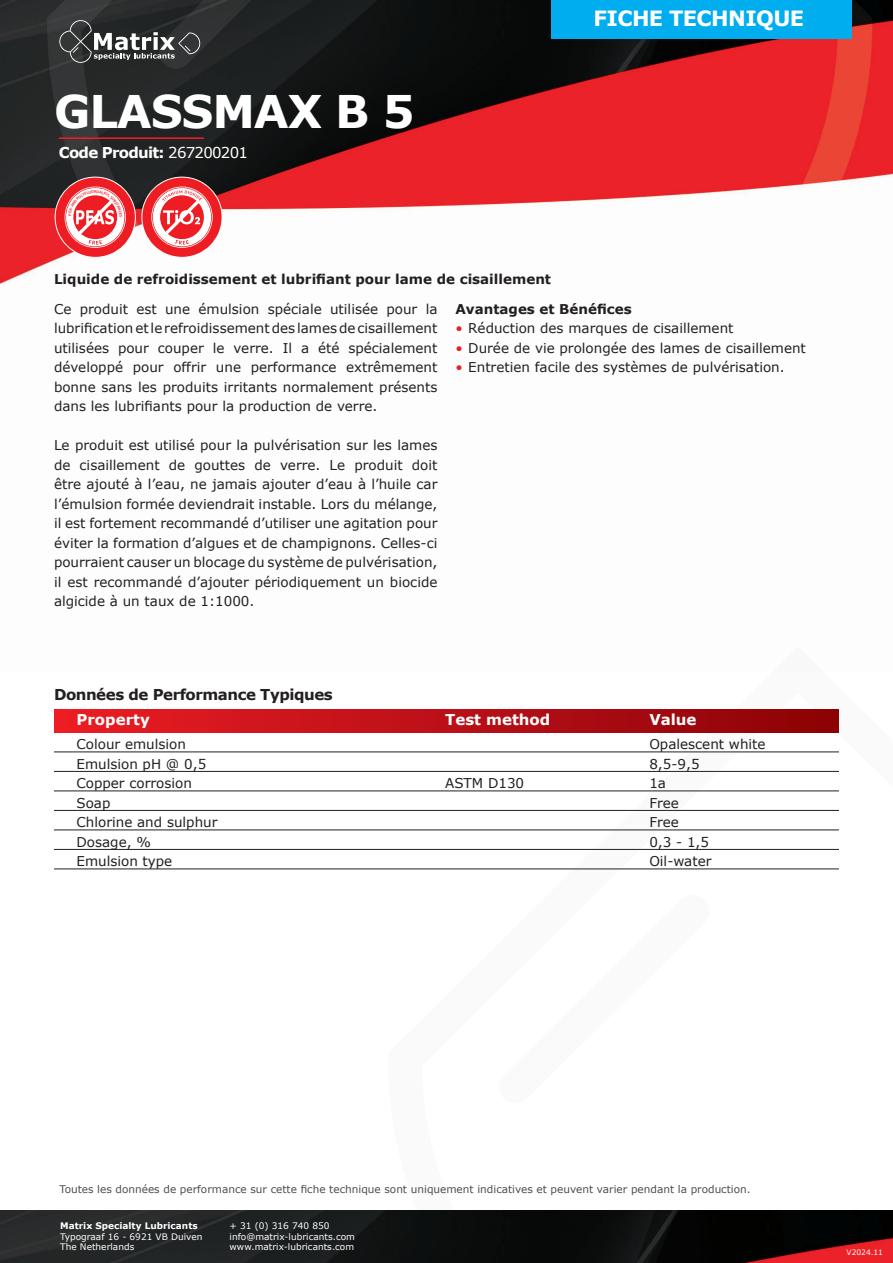
<style>
.page{position:relative;width:893px;height:1263px;background:#fff}
.page>*{position:absolute;margin:0;border:0;box-sizing:border-box;transform-origin:0 0}
.t1{font:700 45px "Verdana";letter-spacing:-.025em;color:#fff}
.t2{font:700 21px "Verdana";letter-spacing:-.03em;color:#fff}
.t3{font:700 15px "Verdana";letter-spacing:-.03em;color:#231f20}
.t4{font:700 15px "Verdana";color:#fff}
.t5{font:700 15px "Verdana";letter-spacing:-.05em;color:#fff}
.t6{font:13.5px/19.5px "Verdana";color:#231f20;text-align:justify}
.t7{font:700 13.5px "Verdana";color:#231f20}
.t8{font:10.5px "Verdana";color:#231f20}
.t9{font:9px/10.5px "Verdana";color:#fff}
.t10{font:700 9px "Verdana";color:#fff}
.t11{font:7.5px "Verdana";color:#fff}
.s1{font-weight:400}
.s2{color:#ee1d23}
</style>
<div class="page">
<img style="left:0;top:0;width:893px;height:284px">
<svg style="left:388px;top:709px;width:505px;height:502px"></svg>
<div style="left:551px;top:0;width:301px;height:38px;background:#00aeef"></div>
<svg style="left:59px;top:20px;width:141px;height:43px;background:#505152"></svg>
<img style="left:0;top:1211px;width:893px;height:52px">
<div style="left:54px;top:710px;width:785px;height:23px;background:linear-gradient(to right,#ec1d26,#8a0207)"></div>
<hr style="left:54px;top:752px;width:785px;height:1px;background:#231f20">
<hr style="left:54px;top:771px;width:785px;height:1px;background:#231f20">
<hr style="left:54px;top:791px;width:785px;height:1px;background:#231f20">
<hr style="left:54px;top:810px;width:785px;height:1px;background:#231f20">
<hr style="left:54px;top:830px;width:785px;height:1px;background:#231f20">
<hr style="left:54px;top:849px;width:785px;height:1px;background:#231f20">
<hr style="left:54px;top:869px;width:785px;height:1px;background:#231f20">
<hr style="left:59px;top:137px;width:145px;height:2px;background:#ee1d23">
<svg style="left:55px;top:177px;width:168px;height:81px"></svg>
<h1 class="t1" style="left:54px;top:83px;width:362px">GLASSMAX B 5</h1>
<p class="t5" style="left:59px;top:143px;width:191px">Code Produit: <span class="s1">267200201</span></p>
<h2 class="t2" style="left:594px;top:5px;width:212px">FICHE TECHNIQUE</h2>
<p class="t7" style="left:54px;top:270px;width:499px">Liquide de refroidissement et lubrifiant pour lame de cisaillement</p>
<p class="t6" style="left:54px;top:299px;width:385px">Ce produit est une émulsion spéciale utilisée pour la lubrification et le refroidissement des lames de cisaillement utilisées pour couper le verre. Il a été spécialement développé pour offrir une performance extrêmement bonne sans les produits irritants normalement présents dans les lubrifiants pour la production de verre.</p>
<p class="t6" style="left:54px;top:436px;width:385px">Le produit est utilisé pour la pulvérisation sur les lames de cisaillement de gouttes de verre. Le produit doit être ajouté à l’eau, ne jamais ajouter d’eau à l’huile car l’émulsion formée deviendrait instable. Lors du mélange, il est fortement recommandé d’utiliser une agitation pour éviter la formation d’algues et de champignons. Celles-ci pourraient causer un blocage du système de pulvérisation, il est recommandé d’ajouter périodiquement un biocide algicide à un taux de 1:1000.</p>
<p class="t7" style="left:455px;top:300px;width:178px">Avantages et Bénéfices</p>
<p class="t6" style="left:455px;top:319px;width:280px"><span class="s2">•</span> Réduction des marques de cisaillement</p>
<p class="t6" style="left:455px;top:338px;width:352px"><span class="s2">•</span> Durée de vie prolongée des lames de cisaillement</p>
<p class="t6" style="left:455px;top:358px;width:331px"><span class="s2">•</span> Entretien facile des systèmes de pulvérisation.</p>
<p class="t3" style="left:54px;top:685px;width:280px">Données de Performance Typiques</p>
<p class="t4" style="left:76px;top:710px;width:75px">Property</p>
<p class="t4" style="left:445px;top:710px;width:107px">Test method</p>
<p class="t4" style="left:649px;top:710px;width:49px">Value</p>
<p class="t6" style="left:76px;top:735px;width:111px">Colour emulsion</p>
<p class="t6" style="left:649px;top:735px;width:118px">Opalescent white</p>
<p class="t6" style="left:76px;top:754px;width:131px">Emulsion pH @ 0,5</p>
<p class="t6" style="left:649px;top:754px;width:52px">8,5-9,5</p>
<p class="t6" style="left:76px;top:774px;width:117px">Copper corrosion</p>
<p class="t6" style="left:445px;top:774px;width:81px">ASTM D130</p>
<p class="t6" style="left:649px;top:774px;width:18px">1a</p>
<p class="t6" style="left:76px;top:793px;width:35px">Soap</p>
<p class="t6" style="left:649px;top:793px;width:31px">Free</p>
<p class="t6" style="left:76px;top:813px;width:143px">Chlorine and sulphur</p>
<p class="t6" style="left:649px;top:813px;width:31px">Free</p>
<p class="t6" style="left:76px;top:832px;width:76px">Dosage, %</p>
<p class="t6" style="left:649px;top:832px;width:61px">0,3 - 1,5</p>
<p class="t6" style="left:76px;top:852px;width:97px">Emulsion type</p>
<p class="t6" style="left:649px;top:852px;width:64px">Oil-water</p>
<p class="t8" style="left:59px;top:1183px;width:693px">Toutes les données de performance sur cette fiche technique sont uniquement indicatives et peuvent varier pendant la production.</p>
<p class="t10" style="left:60px;top:1220px;width:139px">Matrix Specialty Lubricants</p>
<p class="t9" style="left:60px;top:1231px;width:144px">Typograaf 16 - 6921 VB Duiven<br>The Netherlands</p>
<p class="t9" style="left:230px;top:1221px;width:127px">+ 31 (0) 316 740 850 info@matrix-lubricants.com www.matrix-lubricants.com</p>
<p class="t11" style="left:847px;top:1247px;width:38px">V2024.11</p>
</div>
